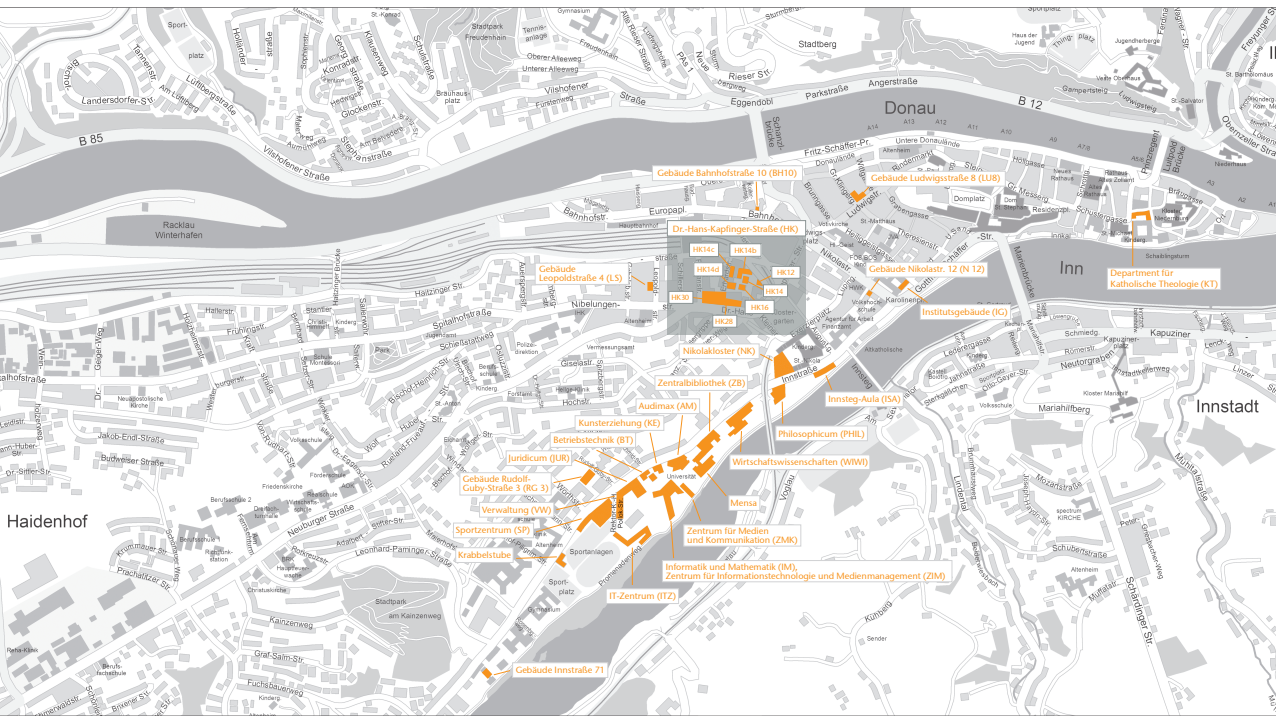
<style>
.page{position:relative;width:1276px;height:723px;background:#fff}
.page>*{position:absolute;margin:0;border:0;box-sizing:border-box;transform-origin:0 0}
.t1{font:9px/9px "Stone Sans ITCTT Medium";color:#f7931d}
.t2{font:8.93px "Stone Sans ITCTT Medium";color:#f7931d}
.t3{font:7.5px "Stone Sans ITCTT Medium";color:#f7931d}
.t4{font:7.43px "Stone Sans ITCTT Medium";color:#f7931d}
</style>
<div class="page">
<img style="left:0;top:7px;width:1275px;height:709px">
<div style="left:920px;top:304px;width:90px;height:16px;background:#fff;border:1px solid #d1d2d4"></div>
<div style="left:1107px;top:268px;width:113px;height:21px;background:#fff;border:1px solid #d1d2d4"></div>
<svg style="left:906px;top:287px;width:22px;height:17px"></svg>
<hr style="left:1132px;top:221px;width:1px;height:45px;background:#f7931d">
<svg style="left:759px;top:353px;width:14px;height:9px"></svg>
<hr style="left:709px;top:392px;width:1px;height:39px;background:#f7931d">
<svg style="left:677px;top:414px;width:6px;height:42px"></svg>
<svg style="left:535px;top:518px;width:47px;height:15px"></svg>
<svg style="left:515px;top:556px;width:42px;height:3px"></svg>
<svg style="left:825px;top:374px;width:8px;height:17px"></svg>
<div style="left:825px;top:392px;width:78px;height:15px;background:#fff;border:1px solid #d1d2d4"></div>
<svg style="left:781px;top:401px;width:2px;height:23px"></svg>
<div style="left:775px;top:426px;width:92px;height:15px;background:#fff;border:1px solid #d1d2d4"></div>
<div style="left:679px;top:344px;width:80px;height:15px;background:#fff;border:1px solid #d1d2d4"></div>
<svg style="left:740px;top:430px;width:2px;height:23px"></svg>
<div style="left:730px;top:455px;width:140px;height:15px;background:#fff;border:1px solid #d1d2d4"></div>
<div style="left:655px;top:375px;width:92px;height:15px;background:#fff;border:1px solid #d1d2d4"></div>
<div style="left:729px;top:495px;width:31px;height:15px;background:#fff;border:1px solid #d1d2d4"></div>
<svg style="left:692px;top:472px;width:35px;height:50px;background:#c3bfbb"></svg>
<svg style="left:670px;top:520px;width:4px;height:39px"></svg>
<div style="left:662px;top:560px;width:290px;height:22px;background:#fff;border:1px solid #d1d2d4"></div>
<hr style="left:632px;top:548px;width:1px;height:37px;background:#f7931d">
<div style="left:606px;top:589px;width:72px;height:15px;background:#fff;border:1px solid #d1d2d4"></div>
<div style="left:636px;top:399px;width:63px;height:15px;background:#fff;border:1px solid #d1d2d4"></div>
<div style="left:506px;top:451px;width:66px;height:15px;background:#fff;border:1px solid #d1d2d4"></div>
<div style="left:453px;top:523px;width:80px;height:15px;background:#fff;border:1px solid #d1d2d4"></div>
<div style="left:455px;top:548px;width:58px;height:14px;background:#fff;border:1px solid #d1d2d4"></div>
<div style="left:512px;top:663px;width:96px;height:14px;background:#fff;border:1px solid #d1d2d4"></div>
<svg style="left:493px;top:670px;width:18px;height:6px"></svg>
<div style="left:683px;top:525px;width:118px;height:21px;background:#fff;border:1px solid #d1d2d4"></div>
<hr style="left:496px;top:275px;width:108px;height:1px;background:#d1d2d4">
<div style="left:535px;top:263px;width:93px;height:21px;background:#fff;border:1px solid #d1d2d4"></div>
<svg style="left:630px;top:275px;width:16px;height:11px"></svg>
<div style="left:479px;top:502px;width:75px;height:15px;background:#fff;border:1px solid #d1d2d4"></div>
<svg style="left:555px;top:495px;width:61px;height:16px"></svg>
<div style="left:866px;top:262px;width:121px;height:15px;background:#fff;border:1px solid #d1d2d4"></div>
<svg style="left:870px;top:278px;width:10px;height:13px"></svg>
<svg style="left:667px;top:236px;width:138px;height:98px;background:#abb1b1"></svg>
<div style="left:667px;top:225px;width:138px;height:89px;border:1px solid #8c9595"></div>
<div style="left:730px;top:244px;width:31px;height:12px;background:#fff"></div>
<div style="left:763px;top:285px;width:24px;height:12px;background:#fff;border:1px solid #8c9595"></div>
<div style="left:772px;top:266px;width:28px;height:12px;background:#fff"></div>
<div style="left:771px;top:266px;width:29px;height:12px;border:1px solid #8c9595"></div>
<div style="left:667px;top:221px;width:138px;height:15px;background:#fff"></div>
<div style="left:667px;top:220px;width:138px;height:16px;border:1px solid #8c9595"></div>
<div style="left:575px;top:415px;width:89px;height:15px;background:#fff;border:1px solid #d1d2d4"></div>
<div style="left:550px;top:432px;width:85px;height:15px;background:#fff;border:1px solid #d1d2d4"></div>
<svg style="left:649px;top:432px;width:8px;height:32px"></svg>
<svg style="left:552px;top:449px;width:91px;height:34px"></svg>
<div style="left:460px;top:473px;width:91px;height:22px;background:#fff;border:1px solid #d1d2d4"></div>
<div style="left:689px;top:243px;width:29px;height:14px;background:#fff;border:1px solid #8c9595"></div>
<div style="left:712px;top:315px;width:25px;height:12px;background:#fff;border:1px solid #8c9595"></div>
<div style="left:865px;top:171px;width:140px;height:15px;background:#fff;border:1px solid #d1d2d4"></div>
<div style="left:652px;top:166px;width:150px;height:15px;background:#fff;border:1px solid #d1d2d4"></div>
<svg style="left:755px;top:181px;width:3px;height:25px"></svg>
<svg style="left:773px;top:300px;width:1px;height:14px"></svg>
<svg style="left:691px;top:252px;width:82px;height:65px"></svg>
<div style="left:669px;top:291px;width:24px;height:12px;background:#fff;border:1px solid #8c9595"></div>
<svg style="left:849px;top:186px;width:21px;height:17px"></svg>
<p class="t1" style="left:539px;top:264px;width:85px">Gebäude<br>Leopoldstraße 4 (LS)</p>
<p class="t1" style="left:657px;top:168px;width:141px">Gebäude Bahnhofstraße 10 (BH10)</p>
<p class="t2" style="left:673px;top:223px;width:127px">Dr.-Hans-Kapfinger-Straße (HK)</p>
<p class="t3" style="left:693px;top:245px;width:23px">HK14 c</p>
<p class="t4" style="left:697px;top:265px;width:24px">HK14d</p>
<p class="t3" style="left:671px;top:293px;width:19px">HK30</p>
<p class="t4" style="left:734px;top:246px;width:24px">HK14b</p>
<p class="t4" style="left:777px;top:268px;width:19px">HK12</p>
<p class="t4" style="left:766px;top:286px;width:19px">HK14</p>
<p class="t4" style="left:751px;top:302px;width:19px">HK16</p>
<p class="t3" style="left:715px;top:317px;width:19px">HK28</p>
<p class="t1" style="left:683px;top:346px;width:74px">Nikolakloster (NK)</p>
<p class="t1" style="left:658px;top:378px;width:89px">Zentralbibliothek (ZB)</p>
<p class="t1" style="left:871px;top:174px;width:131px">Gebäude Ludwigsstraße 8 (LU8)</p>
<p class="t1" style="left:869px;top:264px;width:117px">Gebäude Nikolastr. 12 (N 12)</p>
<p class="t1" style="left:922px;top:307px;width:87px">Institutsgebäude (IG)</p>
<p class="t1" style="left:639px;top:402px;width:59px">Audimax (AM)</p>
<p class="t1" style="left:553px;top:414px;width:108px;line-height:17.4px;text-indent:25px">Kunsterziehung (KE)<br>Betriebstechnik (BT)</p>
<p class="t1" style="left:508px;top:453px;width:63px">Juridicum (JUR)</p>
<p class="t1" style="left:463px;top:474px;width:87px">Gebäude Rudolf-<br>Guby-Straße 3 (RG 3)</p>
<p class="t1" style="left:482px;top:505px;width:70px">Verwaltung (VW)</p>
<p class="t1" style="left:828px;top:395px;width:74px">Innsteg-Aula (ISA)</p>
<p class="t1" style="left:778px;top:429px;width:88px">Philosophicum (PHIL)</p>
<p class="t1" style="left:732px;top:458px;width:137px">Wirtschaftswissenschaften (WIWI)</p>
<p class="t1" style="left:730px;top:498px;width:28px">Mensa</p>
<p class="t1" style="left:455px;top:526px;width:76px">Sportzentrum (SP)</p>
<p class="t1" style="left:458px;top:551px;width:54px">Krabbelstube</p>
<p class="t1" style="left:687px;top:526px;width:112px">Zentrum für Medien<br>und Kommunikation (ZMK)</p>
<p class="t1" style="left:666px;top:562px;width:281px">Informatik und Mathematik (IM),<br>Zentrum für Informationstechnologie und Medienmanagement (ZIM)</p>
<p class="t1" style="left:609px;top:591px;width:68px">IT-Zentrum (ITZ)</p>
<p class="t1" style="left:516px;top:665px;width:91px">Gebäude Innstraße 71</p>
<p class="t1" style="left:1110px;top:267px;width:109px;line-height:10.8px">Department für<br>Katholische Theologie (KT)</p>
</div>
